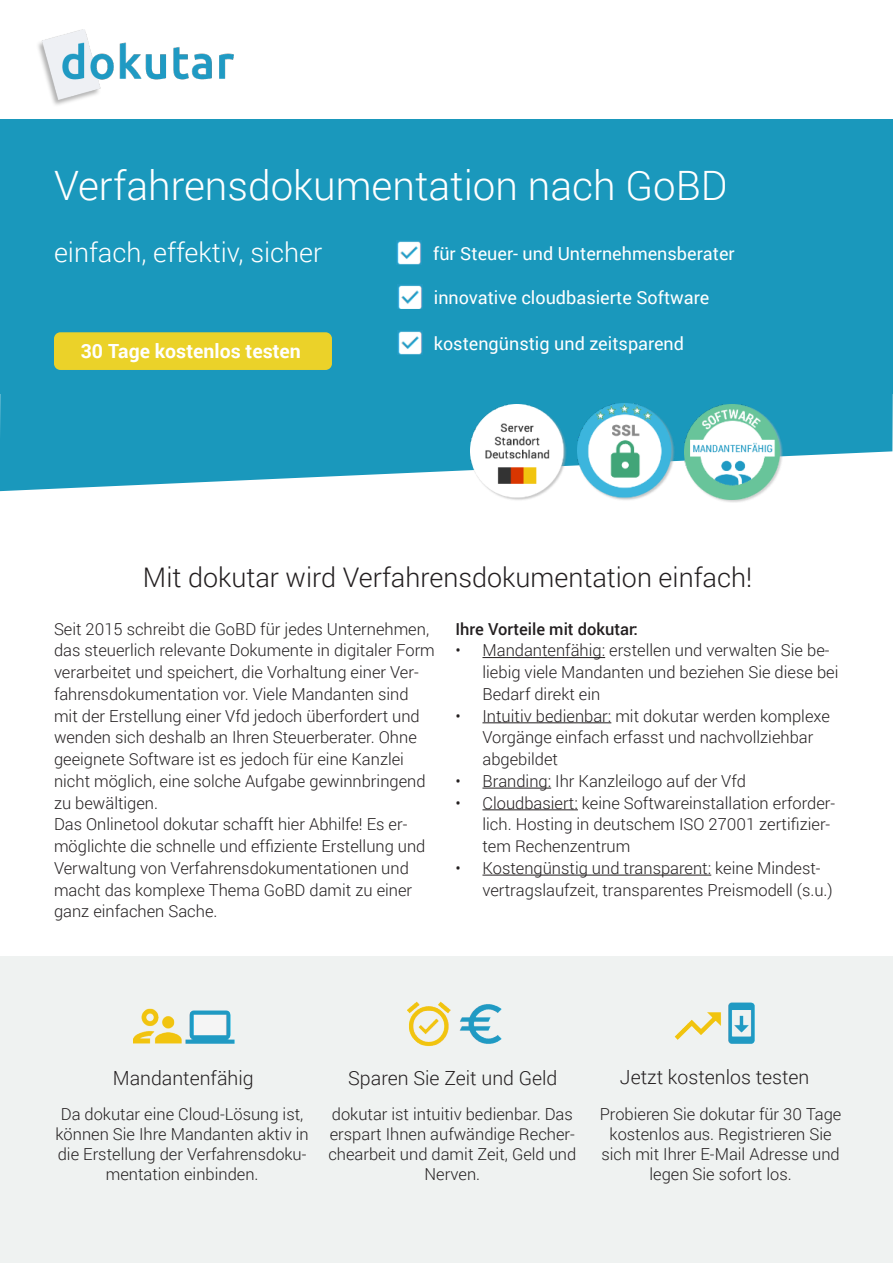
<style>
.page{position:relative;width:893px;height:1263px;background:#fff}
.page>*{position:absolute;margin:0;border:0;box-sizing:border-box;transform-origin:0 0}
.t1{font:300 40.5px "Roboto";color:#fff}
.t2{font:300 27px "Roboto";color:#231f20}
.t3{font:300 27px "Roboto";color:#fff}
.t4{font:300 19.5px "Roboto";color:#231f20}
.t5{font:700 19.5px "Roboto";color:#fff}
.t6{font:18px "Roboto";color:#fff}
.t7{font:300 16.5px/21.8px "Roboto";color:#231f20}
.t8{font:500 16.5px "Roboto";color:#231f20}
</style>
<div class="page">
<img style="left:38px;top:30px;width:195px;height:75px">
<svg style="left:0;top:393px;width:893px;height:98px;background:#3da7c6"></svg>
<div style="left:0;top:119px;width:893px;height:274px;background:#1a98bc"></div>
<img style="left:397px;top:241px;width:25px;height:23px">
<img style="left:398px;top:285px;width:25px;height:23px">
<img style="left:398px;top:331px;width:25px;height:23px">
<img style="left:470px;top:404px;width:98px;height:96px">
<img style="left:578px;top:404px;width:97px;height:96px">
<img style="left:685px;top:405px;width:97px;height:97px">
<div style="left:54px;top:332px;width:278px;height:38px;background:#ebd229;border-radius:6px"></div>
<hr style="left:482px;top:657px;width:123px;height:1px;background:#231f20">
<hr style="left:482px;top:722px;width:129px;height:1px;background:#231f20">
<hr style="left:482px;top:788px;width:69px;height:1px;background:#231f20">
<hr style="left:482px;top:809px;width:96px;height:1px;background:#231f20">
<hr style="left:482px;top:875px;width:229px;height:1px;background:#231f20">
<div style="left:0;top:957px;width:893px;height:306px;background:#eff2f1"></div>
<img style="left:133px;top:1008px;width:102px;height:36px">
<img style="left:674px;top:1002px;width:81px;height:42px">
<img style="left:406px;top:1001px;width:96px;height:46px">
<p class="t1" style="left:54px;top:158px;width:675px">Verfahrensdokumentation nach GoBD</p>
<p class="t3" style="left:54px;top:234px;width:270px">einfach, effektiv, sicher</p>
<p class="t6" style="left:433px;top:241px;width:303px">für Steuer- und Unternehmensberater</p>
<p class="t6" style="left:434px;top:285px;width:277px">innovative cloudbasierte Software</p>
<p class="t6" style="left:434px;top:331px;width:252px">kostengünstig und zeitsparend</p>
<p class="t5" style="left:81px;top:337px;width:222px">30 Tage kostenlos testen</p>
<p class="t2" style="left:143px;top:559px;width:611px">Mit dokutar wird Verfahrensdokumentation einfach!</p>
<p class="t7" style="left:54px;top:617px;width:382px">Seit 2015 schreibt die GoBD für jedes Unternehmen, das steuerlich relevante Dokumente in digitaler Form verarbeitet und speichert, die Vorhaltung einer Ver&shy;fahrensdokumentation vor. Viele Mandanten sind mit der Erstellung einer Vfd jedoch überfordert und wenden sich deshalb an Ihren Steuerberater. Ohne geeignete Software ist es jedoch für eine Kanzlei nicht möglich, eine solche Aufgabe gewinnbringend zu bewältigen.<br>Das Onlinetool dokutar schafft hier Abhilfe! Es er&shy;möglichte die schnelle und effiziente Erstellung und Verwaltung von Verfahrensdokumentationen und macht das komplexe Thema GoBD damit zu einer ganz einfachen Sache.</p>
<p class="t8" style="left:455px;top:617px;width:184px">Ihre Vorteile mit dokutar:</p>
<p class="t7" style="left:482px;top:639px;width:357px;text-indent:-27px">• Mandantenfähig: erstellen und verwalten Sie be&shy;liebig viele Mandanten und beziehen Sie diese bei<br>Bedarf direkt ein</p>
<p class="t7" style="left:482px;top:704px;width:349px;text-indent:-27px">• Intuitiv bedienbar: mit dokutar werden komplexe<br>Vorgänge einfach erfasst und nachvollziehbar abgebildet</p>
<p class="t7" style="left:455px;top:769px;width:292px">• Branding: Ihr Kanzleilogo auf der Vfd</p>
<p class="t7" style="left:482px;top:791px;width:354px;text-indent:-27px">• Cloudbasiert: keine Softwareinstallation erforder&shy;lich. Hosting in deutschem ISO 27001 zertifizier&shy;tem Rechenzentrum</p>
<p class="t7" style="left:482px;top:856px;width:352px;text-indent:-27px">• Kostengünstig und transparent: keine Mindest&shy;vertragslaufzeit, transparentes Preismodell (s.u.)</p>
<p class="t4" style="left:113px;top:1065px;width:142px">Mandantenfähig</p>
<p class="t4" style="left:348px;top:1064px;width:211px">Sparen Sie Zeit und Geld</p>
<p class="t4" style="left:620px;top:1064px;width:191px">Jetzt kostenlos testen</p>
<p class="t7" style="left:56px;top:1104px;width:255px;line-height:19.8px;text-align:center">Da dokutar eine Cloud-Lösung ist, können Sie Ihre Mandanten aktiv in die Erstellung der Verfahrensdoku&shy;mentation einbinden.</p>
<p class="t7" style="left:328px;top:1104px;width:249px;line-height:19.8px;text-align:center">dokutar ist intuitiv bedienbar. Das erspart Ihnen aufwändige Recher&shy;chearbeit und damit Zeit, Geld und<br>Nerven.</p>
<p class="t7" style="left:600px;top:1104px;width:243px;line-height:19.8px;text-align:center">Probieren Sie dokutar für 30 Tage kostenlos aus. Registrieren Sie sich mit Ihrer E-Mail Adresse und legen Sie sofort los.</p>
</div>
